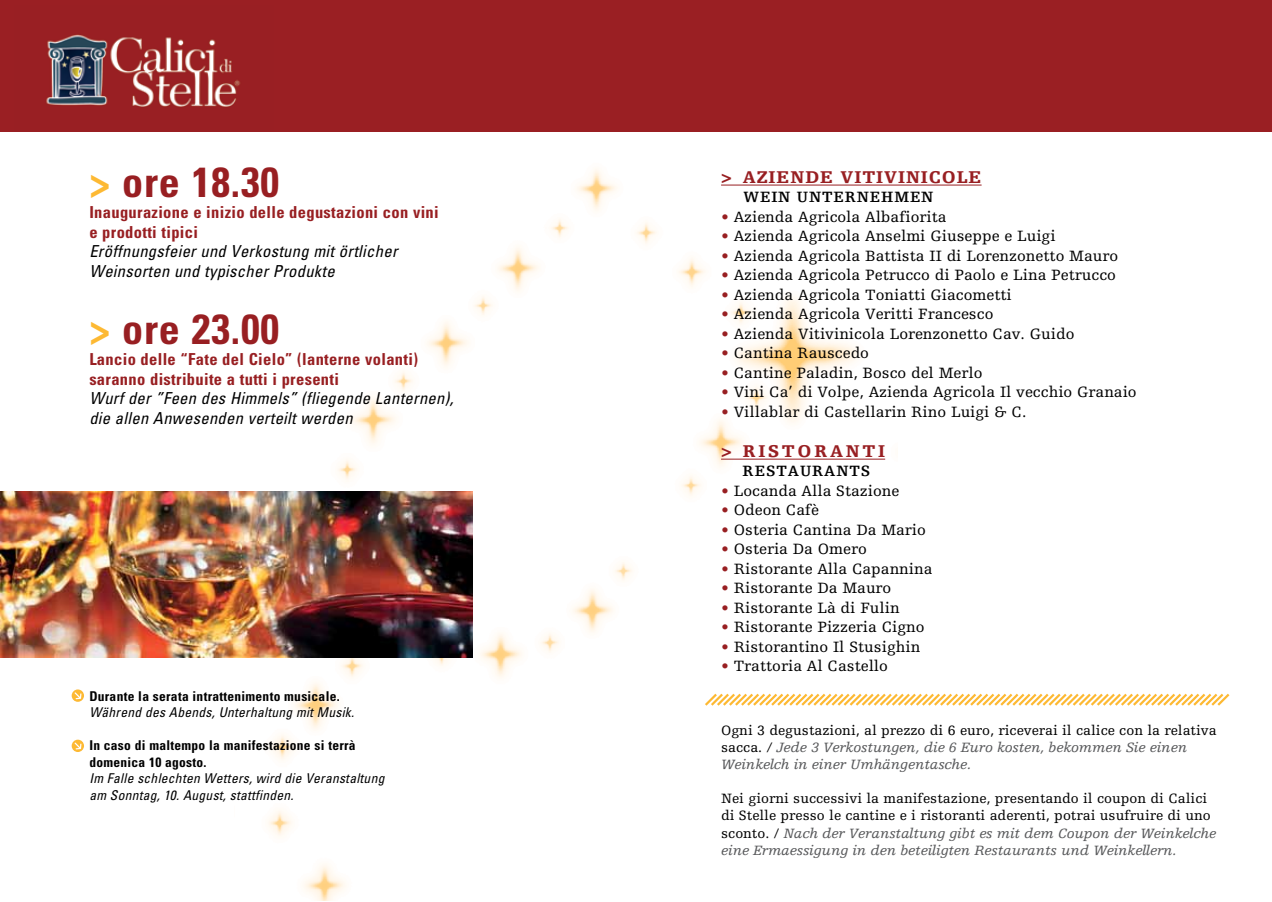
<style>
.page{position:relative;width:1272px;height:902px;background:#fff}
.page>*{position:absolute;margin:0;border:0;box-sizing:border-box;transform-origin:0 0}
.t1{font:700 condensed 42px "Univers LT Std";letter-spacing:.02em;color:#981f22}
.t2{font:900 18px "Egyptienne FLT Std";letter-spacing:.05em;color:#981f22}
.t3{font:900 18px "Egyptienne FLT Std";letter-spacing:.15em;color:#981f22}
.t4{font:italic condensed 16.5px/19.5px "Univers LT Std";letter-spacing:.02em;color:#000}
.t5{font:700 condensed 16.5px/19.5px "Univers LT Std";letter-spacing:.02em;color:#981f22}
.t6{font:15.75px "Egyptienne FLT Std";color:#000}
.t7{font:700 15.75px "Egyptienne FLT Std";letter-spacing:.05em;color:#000}
.t8{font:14.25px/17.1px "Egyptienne FLT Std";color:#000}
.t9{font:italic 14.25px/17.1px "Egyptienne FLT Std";letter-spacing:-.01em;color:#58595b}
.t10{font:italic condensed 13.5px/16.5px "Univers LT Std";letter-spacing:.02em;color:#000}
.t11{font:700 condensed 13.5px/16.5px "Univers LT Std";letter-spacing:.02em;color:#000}
.s1{color:#fdb933}
.s2{color:#981f22}
.s3{font-style:normal;color:#000}
.s4{color:#000}
.s5{font-style:italic;color:#58595b}
</style>
<div class="page">
<img style="left:234px;top:169px;width:663px;height:731px">
<img style="left:0;top:491px;width:472px;height:166px">
<div style="left:0;top:0;width:1271px;height:132px;background:#9a1f23"></div>
<img style="left:46px;top:34px;width:194px;height:73px">
<hr style="left:721px;top:184px;width:260px;height:1px;background:#981f22">
<hr style="left:721px;top:458px;width:164px;height:1px;background:#981f22">
<svg style="left:702px;top:691px;width:528px;height:17px"></svg>
<svg style="left:72px;top:689px;width:12px;height:12px"></svg>
<svg style="left:72px;top:739px;width:12px;height:13px"></svg>
<h1 class="t1" style="left:89px;top:156px;width:191px"><span class="s1">&gt;</span> ore 18.30</h1>
<p class="t5" style="left:89px;top:202px;width:351px">Inaugurazione e inizio delle degustazioni con vini e prodotti tipici</p>
<p class="t4" style="left:89px;top:241px;width:310px">Eröffnungsfeier und Verkostung mit örtlicher<br>Weinsorten und typischer Produkte</p>
<h1 class="t1" style="left:89px;top:303px;width:191px"><span class="s1">&gt;</span> ore 23.00</h1>
<p class="t5" style="left:89px;top:349px;width:330px">Lancio delle “Fate del Cielo” (lanterne volanti) saranno distribuite a tutti i presenti</p>
<p class="t4" style="left:89px;top:388px;width:365px">Wurf der ”Feen des Himmels” (fliegende Lanternen), die allen Anwesenden verteilt werden</p>
<p class="t11" style="left:89px;top:687px;width:252px">Durante la serata intrattenimento musicale.</p>
<p class="t10" style="left:89px;top:704px;width:266px">Während des Abends, Unterhaltung mit Musik.</p>
<p class="t11" style="left:89px;top:737px;width:268px">In caso di maltempo la manifestazione si terrà domenica 10 agosto.</p>
<p class="t10" style="left:89px;top:770px;width:296px">Im Falle schlechten Wetters, wird die Veranstaltung am Sonntag, 10. August, stattfinden.</p>
<p class="t2" style="left:721px;top:167px;width:262px">&gt; AZIENDE VITIVINICOLE</p>
<p class="t7" style="left:743px;top:188px;width:179px">WEIN UNTERNE HMEN</p>
<p class="t6" style="left:721px;top:208px;width:227px"><span class="s2">•</span> Azienda Agricola Albafiorita</p>
<p class="t6" style="left:721px;top:227px;width:336px"><span class="s2">•</span> Azienda Agricola Anselmi Giuseppe e Luigi</p>
<p class="t6" style="left:721px;top:247px;width:399px"><span class="s2">•</span> Azienda Agricola Battista II di Lorenzonetto Mauro</p>
<p class="t6" style="left:721px;top:266px;width:396px"><span class="s2">•</span> Azienda Agricola Petrucco di Paolo e Lina Petrucco</p>
<p class="t6" style="left:721px;top:286px;width:292px"><span class="s2">•</span> Azienda Agricola Toniatti Giacometti</p>
<p class="t6" style="left:721px;top:305px;width:274px"><span class="s2">•</span> Azienda Agricola Veritti Francesco</p>
<p class="t6" style="left:721px;top:325px;width:355px"><span class="s2">•</span> Azienda Vitivinicola Lorenzonetto Cav. Guido</p>
<p class="t6" style="left:721px;top:344px;width:149px"><span class="s2">•</span> Cantina Rauscedo</p>
<p class="t6" style="left:721px;top:364px;width:263px"><span class="s2">•</span> Cantine Paladin, Bosco del Merlo</p>
<p class="t6" style="left:721px;top:383px;width:417px"><span class="s2">•</span> Vini Ca’ di Volpe, Azienda Agricola Il vecchio Granaio</p>
<p class="t6" style="left:721px;top:403px;width:307px"><span class="s2">•</span> Villablar di Castellarin Rino Luigi &amp; C.</p>
<p class="t3" style="left:721px;top:441px;width:166px">&gt; RISTORANTI</p>
<p class="t7" style="left:742px;top:462px;width:129px">RE STAURANTS</p>
<p class="t6" style="left:721px;top:482px;width:180px"><span class="s2">•</span> Locanda Alla Stazione</p>
<p class="t6" style="left:721px;top:501px;width:100px"><span class="s2">•</span> Odeon Cafè</p>
<p class="t6" style="left:721px;top:521px;width:206px"><span class="s2">•</span> Osteria Cantina Da Mario</p>
<p class="t6" style="left:721px;top:540px;width:147px"><span class="s2">•</span> Osteria Da Omero</p>
<p class="t6" style="left:721px;top:560px;width:213px"><span class="s2">•</span> Ristorante Alla Capannina</p>
<p class="t6" style="left:721px;top:579px;width:172px"><span class="s2">•</span> Ristorante Da Mauro</p>
<p class="t6" style="left:721px;top:599px;width:180px"><span class="s2">•</span> Ristorante Là di Fulin</p>
<p class="t6" style="left:721px;top:618px;width:205px"><span class="s2">•</span> Ristorante Pizzeria Cigno</p>
<p class="t6" style="left:721px;top:638px;width:201px"><span class="s2">•</span> Ristorantino Il Stusighin</p>
<p class="t6" style="left:721px;top:657px;width:168px"><span class="s2">•</span> Trattoria Al Castello</p>
<p class="t9" style="left:721px;top:721px;width:497px"><span class="s3">Ogni 3 degustazioni, al prezzo di 6 euro, riceverai il calice con la relativa sacca.</span> <span class="s4">/</span> Jede 3 Verkostungen, die 6 Euro kosten, bekommen Sie einen<br>Weinkelch in einer Umhängentasche.</p>
<p class="t8" style="left:721px;top:790px;width:496px">Nei giorni successivi la manifestazione, presentando il coupon di Calici di Stelle presso le cantine e i ristoranti aderenti, potrai usufruire di uno sconto. / <span class="s5">Nach der Veranstaltung gibt es mit dem Coupon der Weinkelche eine Ermaessigung in den beteiligten Restaurants und Weinkellern.</span></p>
</div>
